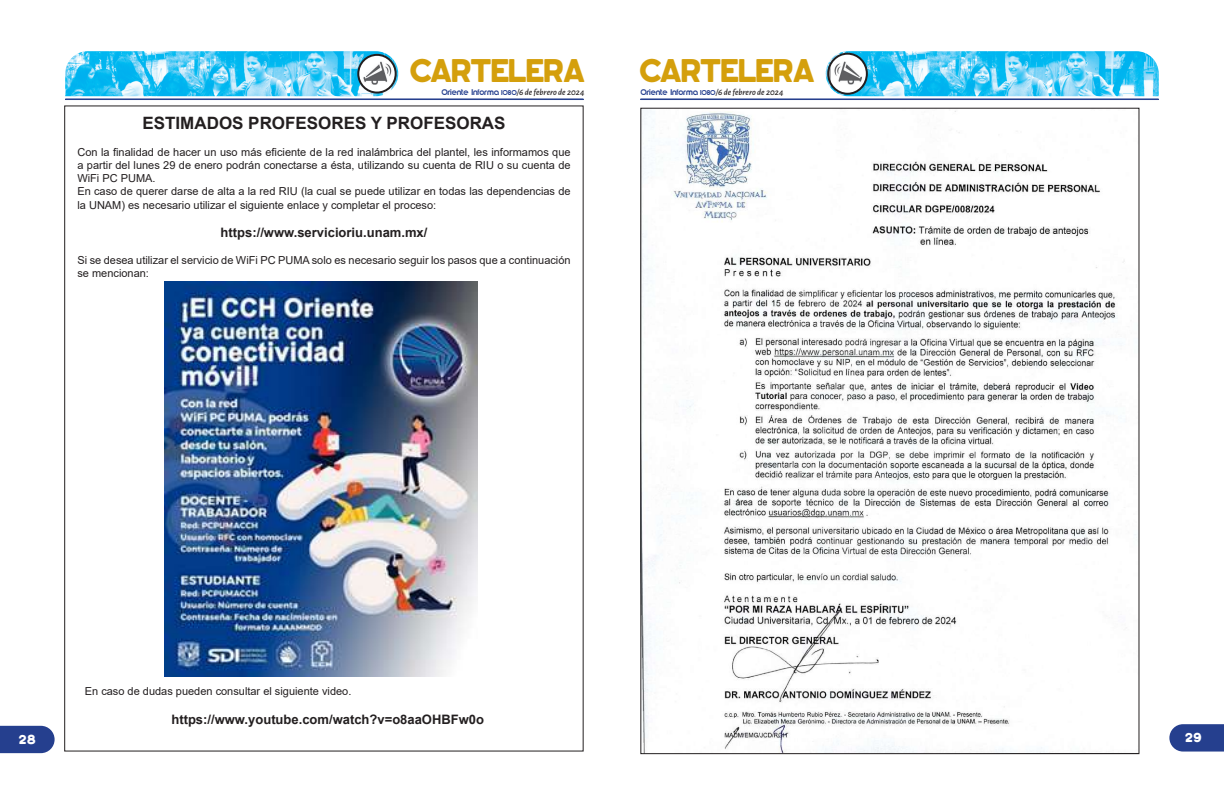
<style>
.page{position:relative;width:1224px;height:792px;background:#fff}
.page>*{position:absolute;margin:0;border:0;box-sizing:border-box;transform-origin:0 0}
.t1{font:34px "Geovano Sans";letter-spacing:-.06em;color:#d49f0c}
.t2{font:700 17px "Arial";color:#231f20}
.t3{font:700 13px "Arial";color:#231f20}
.t4{font:700 13px "Armavir 01";color:#fff}
.t5{font:11px/13.2px "Arial";color:#231f20}
.t6{font:italic 500 9px "Alegreya Sans";color:#231f20}
.s1{font-family:"Brandish";font-weight:400;font-style:normal;font-size:7px;color:#253f8e}
.s2{font-family:"Brandish";font-weight:400;font-style:normal;font-size:6px;color:#253f8e}
</style>
<div class="page">
<svg style="left:0;top:726px;width:55px;height:27px"></svg>
<svg style="left:1169px;top:724px;width:55px;height:28px;background:#374e97"></svg>
<svg style="left:65px;top:99px;width:519px;height:1px"></svg>
<img style="left:65px;top:51px;width:333px;height:45px">
<img style="left:358px;top:55px;width:38px;height:38px">
<div style="left:357px;top:54px;width:40px;height:40px;border:2px solid #231f20;border-radius:50%"></div>
<svg style="left:640px;top:99px;width:519px;height:1px"></svg>
<img style="left:826px;top:51px;width:333px;height:45px">
<img style="left:828px;top:55px;width:39px;height:39px">
<div style="left:827px;top:53px;width:41px;height:42px;border:2px solid #231f20;border-radius:50%"></div>
<img style="left:165px;top:282px;width:313px;height:395px">
<img style="left:642px;top:110px;width:494px;height:642px">
<h1 class="t1" style="left:409px;top:51px;width:178px">CARTELERA</h1>
<p class="t6" style="left:441px;top:86px;width:145px"><span class="s1">Oriente Informa</span> <span class="s2">1080</span>/6 de febrero de 2024</p>
<h2 class="t2" style="left:143px;top:111px;width:365px">ESTIMADOS PROFESORES Y PROFESORAS</h2>
<p class="t5" style="left:77px;top:145px;width:495px">Con la finalidad de hacer un uso más eficiente de la red inalámbrica del plantel, les informamos que a partir del lunes 29 de enero podrán conectarse a ésta, utilizando su cuenta de RIU o su cuenta de WiFi PC PUMA.<br>En caso de querer darse de alta a la red RIU (la cual se puede utilizar en todas las dependencias de la UNAM) es necesario utilizar el siguiente enlace y completar el proceso:</p>
<p class="t3" style="left:221px;top:224px;width:208px">https://www.servicioriu.unam.mx/</p>
<p class="t5" style="left:77px;top:253px;width:495px">Si se desea utilizar el servicio de WiFi PC PUMA solo es necesario seguir los pasos que a continuación se mencionan:</p>
<h1 class="t1" style="left:639px;top:51px;width:178px">CARTELERA</h1>
<p class="t6" style="left:640px;top:86px;width:145px"><span class="s1">Oriente Informa</span> <span class="s2">1080</span>/6 de febrero de 2024</p>
<p class="t5" style="left:85px;top:684px;width:268px">En caso de dudas pueden consultar el siguiente video.</p>
<p class="t3" style="left:171px;top:710px;width:314px">https://www.youtube.com/watch?v=o8aaOHBFw0o</p>
<p class="t4" style="left:18px;top:732px;width:19px">28</p>
<p class="t4" style="left:1185px;top:730px;width:19px">29</p>
</div>
